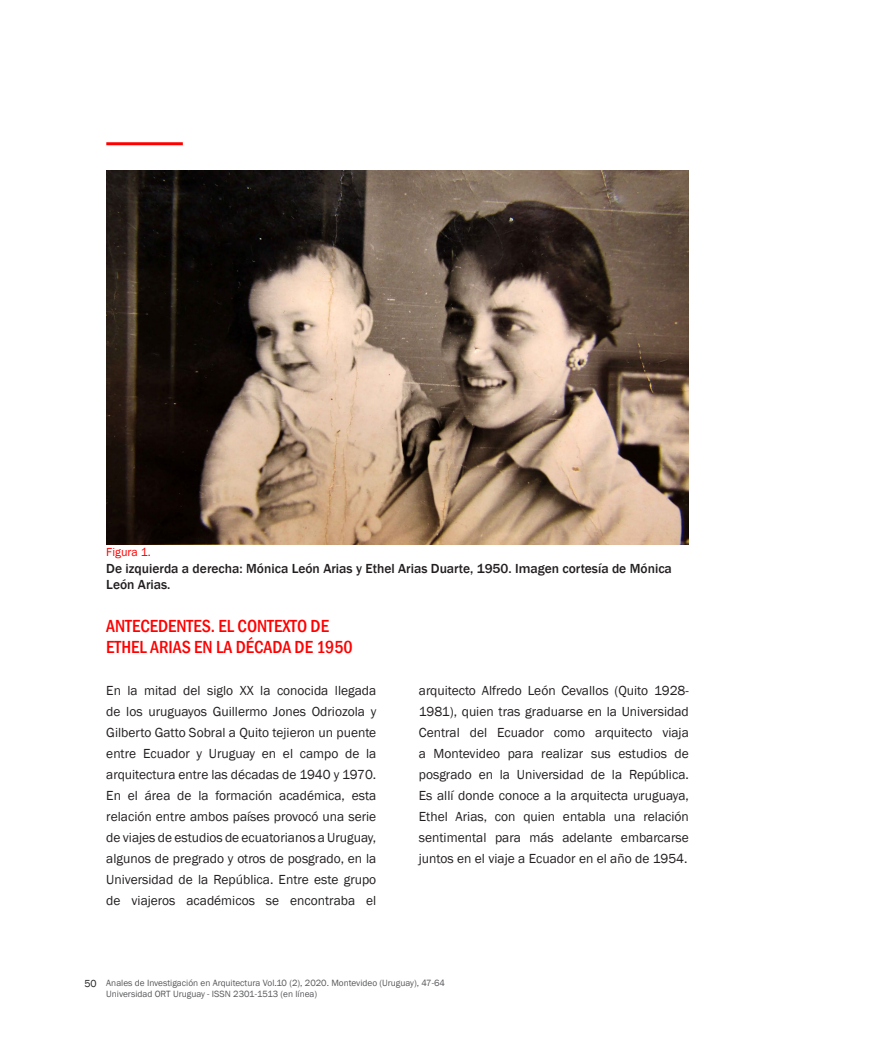
<style>
.page{position:relative;width:893px;height:1063px;background:#fff}
.page>*{position:absolute;margin:0;border:0;box-sizing:border-box;transform-origin:0 0}
.subtitulos{font:500 condensed 18px/21px "Franklin Gothic";color:#f00}
.textos{font:13.5px/21px "Franklin Gothic";color:#231f20;text-align:justify}
.t1{font:500 13.5px/16.2px "Franklin Gothic";color:#231f20}
.t2{font:12px "Franklin Gothic";color:#f00}
.t3{font:9.3px/11.1px "Franklin Gothic";color:#57585a}
.s1{font-size:10.5px;color:#231f20}
</style>
<div class="page">
<hr style="left:106px;top:142px;width:77px;height:3px;background:#f00">
<img style="left:106px;top:170px;width:583px;height:374px">
<p class="t2" style="left:106px;top:545px;width:46px">Figura 1.</p>
<p class="t1" style="left:106px;top:560px;width:567px">De izquierda a derecha: Mónica León Arias y Ethel Arias Duarte, 1950. Imagen cortesía de Mónica<br>León Arias.</p>
<p class="subtitulos" style="left:106px;top:615px;width:248px">ANTECEDENTES. EL CONTEXTO DE<br>ETHEL ARIAS EN LA DÉCADA DE 1950</p>
<p class="textos" style="left:106px;top:680px;width:272px">En la mitad del siglo XX la conocida llegada de los uruguayos Guillermo Jones Odriozola y Gilberto Gatto Sobral a Quito tejieron un puente entre Ecuador y Uruguay en el campo de la arquitectura entre las décadas de 1940 y 1970.<br>En el área de la formación académica, esta relación entre ambos países provocó una serie de viajes de estudios de ecuatorianos a Uruguay, algunos de pregrado y otros de posgrado, en la Universidad de la República. Entre este grupo de viajeros académicos se encontraba el</p>
<p class="textos" style="left:419px;top:680px;width:272px">arquitecto Alfredo León Cevallos (Quito 1928- 1981), quien tras graduarse en la Universidad Central del Ecuador como arquitecto viaja a Montevideo para realizar sus estudios de posgrado en la Universidad de la República.<br>Es allí donde conoce a la arquitecta uruguaya, Ethel Arias, con quien entabla una relación sentimental para más adelante embarcarse juntos en el viaje a Ecuador en el año de 1954.</p>
<p class="t3" style="left:106px;top:978px;width:340px;text-indent:-22px"><span class="s1">50</span> Anales de Investigación en Arquitectura Vol.10 (2), 2020. Montevideo (Uruguay), 47-64<br>Universidad ORT Uruguay - ISSN 2301-1513 (en línea)</p>
</div>
